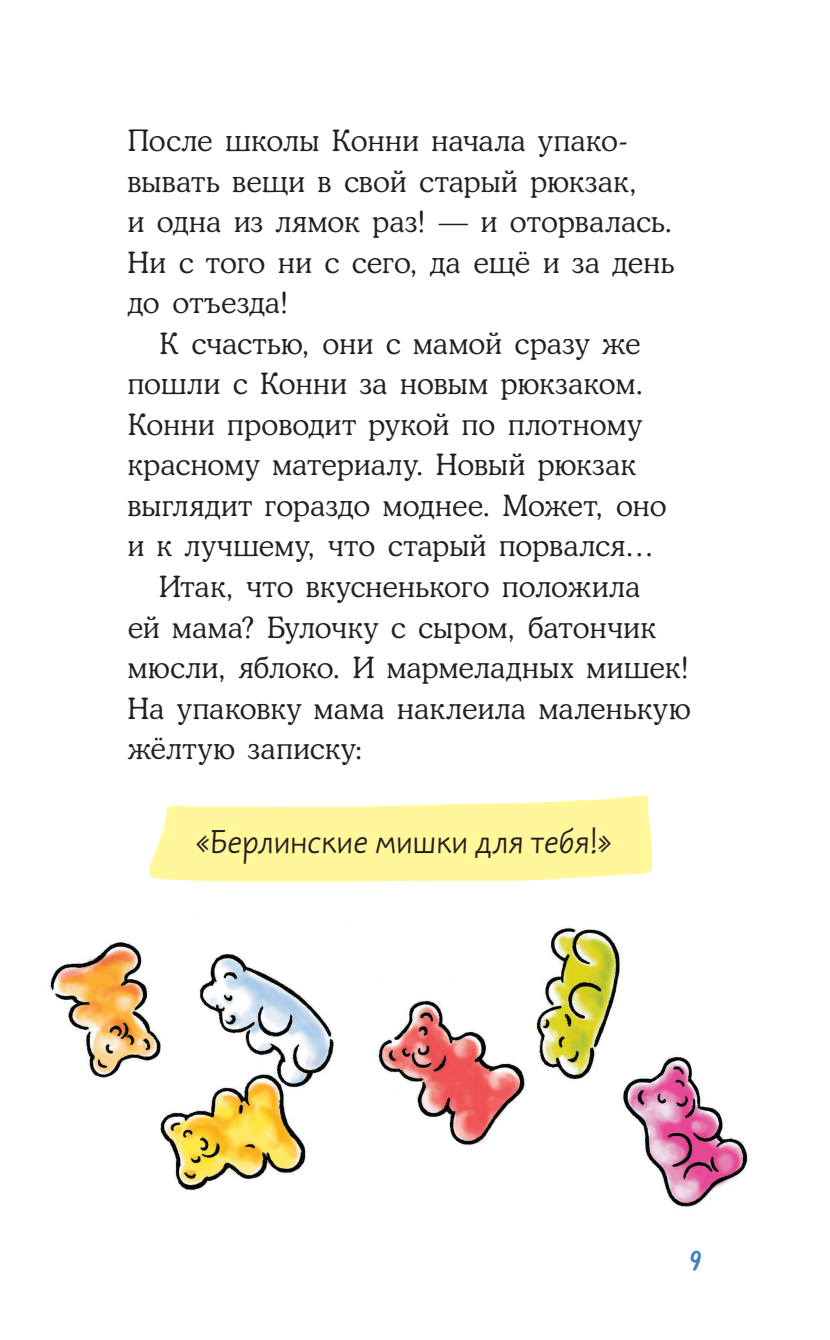
<style>
.page{position:relative;width:830px;height:1340px;background:#fff}
.page>*{position:absolute;margin:0;border:0;box-sizing:border-box;transform-origin:0 0}
.t1{font:300 33.75px "Dereza";letter-spacing:.015em;color:#231f20}
.t2{font:29.25px/40.5px "Osvald C";letter-spacing:.005em;color:#231f20}
.t3{font:700 29.25px "Cucho";color:#4181c3}
</style>
<div class="page">
<svg style="left:149px;top:795px;width:503px;height:87px;background:#fff8a8"></svg>
<img style="left:49px;top:927px;width:699px;height:280px">
<p class="t2" style="left:128px;top:123px;width:548px">После школы Конни начала упако&shy;вывать вещи в свой старый рюкзак,<br>и одна из лямок раз! — и оторвалась.<br>Ни с того ни с сего, да ещё и за день до отъезда!</p>
<p class="t2" style="left:159px;top:326px;width:482px">К счастью, они с мамой сразу же</p>
<p class="t2" style="left:128px;top:366px;width:517px">пошли с Конни за новым рюкзаком.</p>
<p class="t2" style="left:128px;top:407px;width:515px">Конни проводит рукой по плотному</p>
<p class="t2" style="left:128px;top:447px;width:510px">красному материалу. Новый рюкзак</p>
<p class="t2" style="left:128px;top:488px;width:540px">выглядит гораздо моднее. Может, оно</p>
<p class="t2" style="left:128px;top:528px;width:527px">и к лучшему, что старый порвался…</p>
<p class="t2" style="left:159px;top:569px;width:482px">Итак, что вкусненького положила</p>
<p class="t2" style="left:128px;top:609px;width:529px">ей мама? Булочку с сыром, батончик</p>
<p class="t2" style="left:128px;top:650px;width:563px">мюсли, яблоко. И мармеладных мишек!</p>
<p class="t2" style="left:128px;top:690px;width:564px">На упаковку мама наклеила маленькую</p>
<p class="t2" style="left:128px;top:731px;width:236px">жёлтую записку:</p>
<p class="t1" style="left:195px;top:827px;width:418px">«Берлинские мишки для тебя!»</p>
<p class="t3" style="left:689px;top:1249px;width:14px">9</p>
</div>
